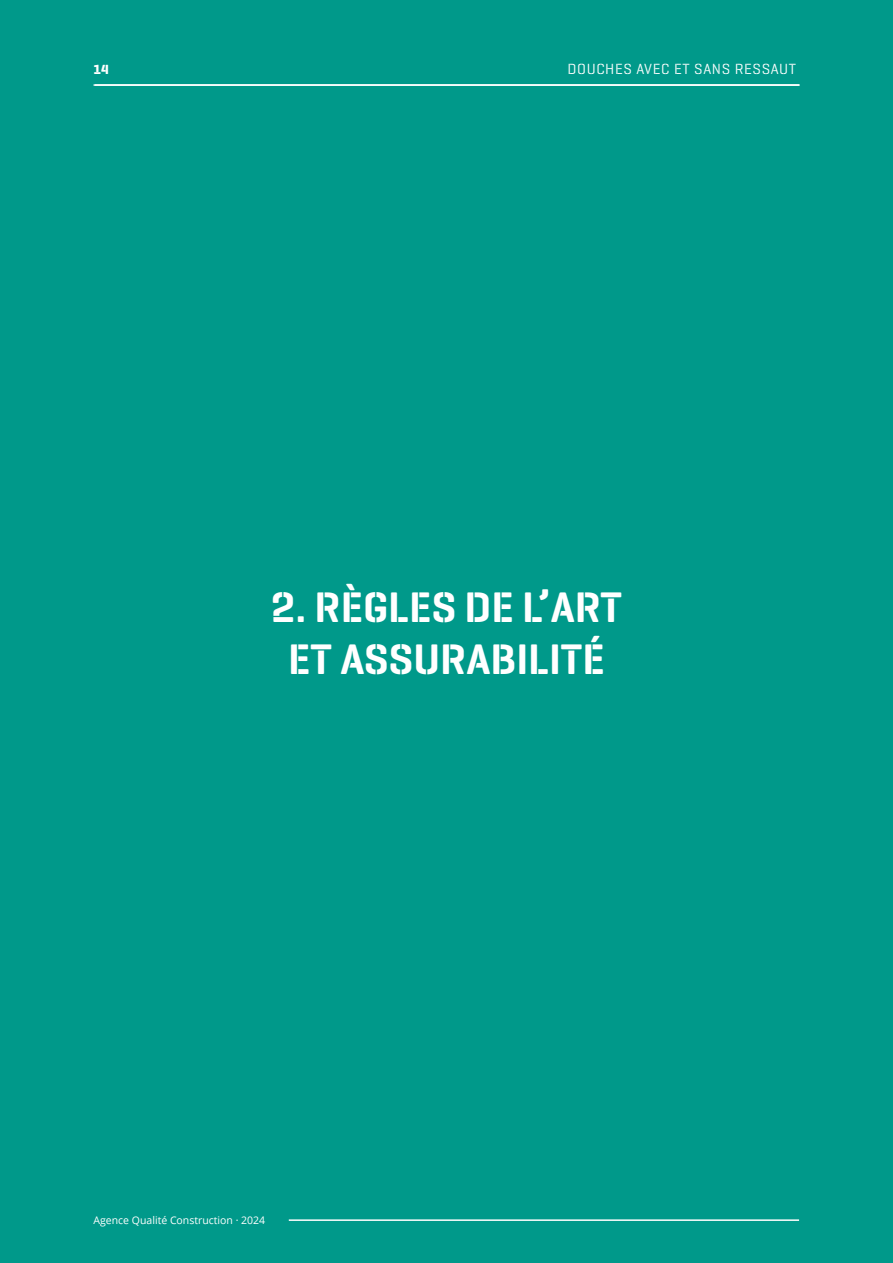
<style>
.page{position:relative;width:893px;height:1263px;background:#00998a}
.page>*{position:absolute;margin:0;border:0;box-sizing:border-box;transform-origin:0 0}
.t1{font:600 43.5px/52.2px "Geogrotesque Stencil B";color:#fff;text-align:center}
.t2{font:15px "Geogrotesque Stencil A";letter-spacing:.04em;color:#fff}
.t3{font:700 13.5px "Geogrotesque Stencil A";color:#fff}
.t4{font:10.5px "Open Sans";color:#fff}
</style>
<div class="page">
<hr style="left:94px;top:84px;width:705px;height:2px;background:#fff">
<hr style="left:289px;top:1219px;width:510px;height:2px;background:#fff">
<p class="t3" style="left:94px;top:61px;width:17px">14</p>
<h2 class="t2" style="left:568px;top:60px;width:230px">DOUCHES AVEC ET SANS RESSAUT</h2>
<h1 class="t1" style="left:271px;top:580px;width:353px">2. RÈGLES DE L’ART<br>ET ASSURABILITÉ</h1>
<p class="t4" style="left:94px;top:1212px;width:173px">Agence Qualité Construction · 2024</p>
</div>
